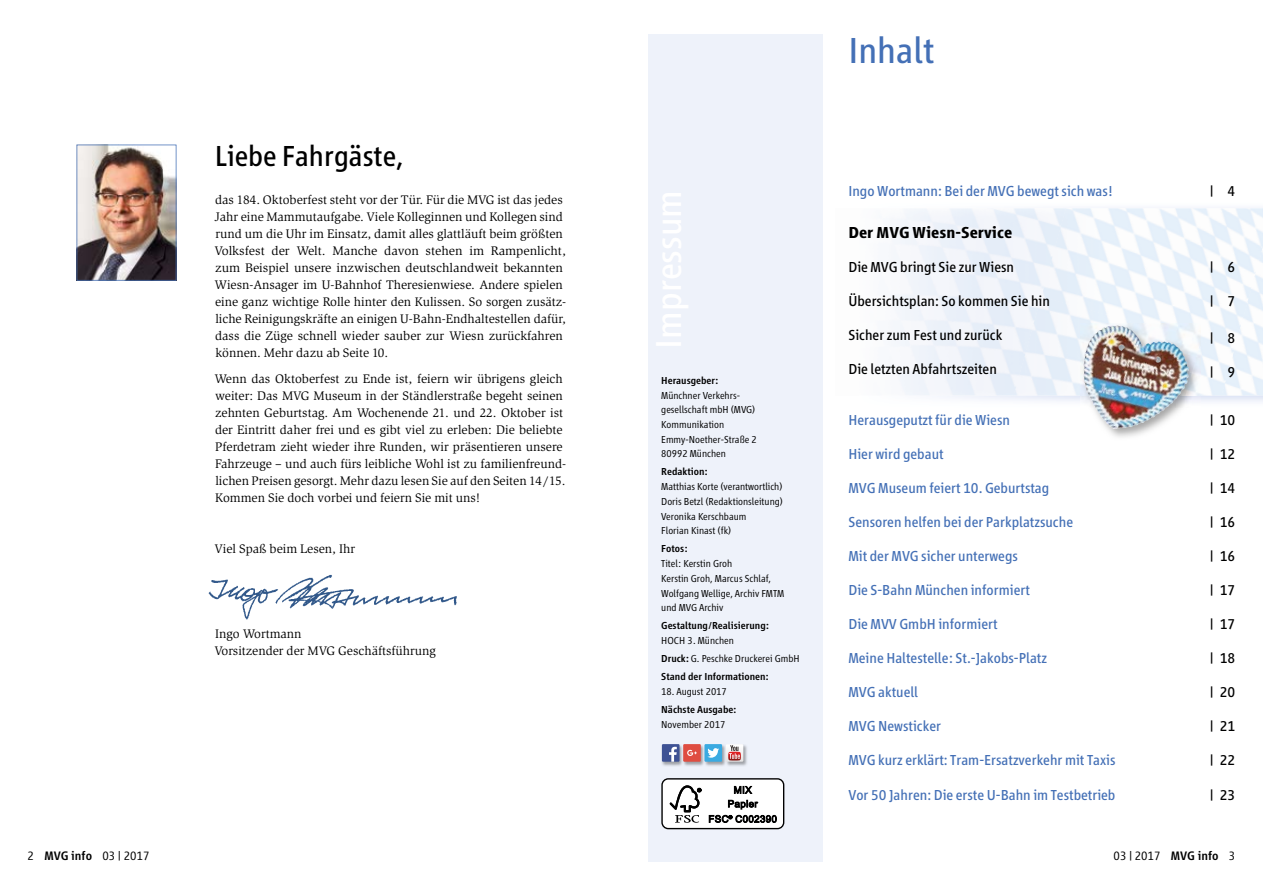
<style>
.page{position:relative;width:1263px;height:893px;background:#fff}
.page>*{position:absolute;margin:0;border:0;box-sizing:border-box;transform-origin:0 0}
.t1{font:37.5px "Vialog LT";color:#4470b6}
.t2{font:30px "Vialog LT";color:#000}
.t3{font:700 16.5px "Vialog";color:#000}
.t4{font:15px "Vialog";color:#4470b6}
.t5{font:15px "Vialog";color:#000}
.t6{font:12.75px/17px "Slimbach";color:#000}
.t7{font:300 12.75px "Vialog LT";color:#000}
.t8{font:300 10.5px/14.7px "Vialog LT";color:#000}
.t9{font:500 10.5px "Vialog LT";color:#000}
.s1{font-weight:500}
</style>
<div class="page">
<img style="left:1066px;top:208px;width:197px;height:133px">
<img style="left:1221px;top:246px;width:42px;height:149px">
<img style="left:900px;top:208px;width:166px;height:92px">
<img style="left:1015px;top:296px;width:103px;height:99px">
<img style="left:1117px;top:318px;width:20px;height:5px">
<img style="left:1200px;top:341px;width:34px;height:54px">
<img style="left:862px;top:300px;width:166px;height:95px">
<img style="left:1013px;top:389px;width:24px;height:6px">
<img style="left:1081px;top:323px;width:119px;height:114px">
<img style="left:1083px;top:325px;width:34px;height:49px">
<div style="left:648px;top:34px;width:175px;height:827px;background:#eef2fa"></div>
<div style="left:662px;top:779px;width:122px;height:50px;background:#fff;border-radius:6px"></div>
<div style="left:661px;top:778px;width:123px;height:51px;border:1px solid #000;border-radius:6px"></div>
<svg style="left:670px;top:785px;width:31px;height:38px"></svg>
<svg style="left:728px;top:785px;width:30px;height:24px"></svg>
<svg style="left:709px;top:815px;width:68px;height:8px"></svg>
<img style="left:662px;top:744px;width:85px;height:22px">
<div style="left:683px;top:744px;width:18px;height:18px;background:#df4d41"></div>
<svg style="left:687px;top:750px;width:10px;height:6px"></svg>
<svg style="left:726px;top:744px;width:17px;height:18px"></svg>
<div style="left:662px;top:744px;width:17px;height:18px;background:#3e5294"></div>
<svg style="left:669px;top:747px;width:8px;height:15px"></svg>
<div style="left:704px;top:744px;width:18px;height:18px;background:#3aaae1"></div>
<svg style="left:707px;top:748px;width:12px;height:10px"></svg>
<img style="left:77px;top:145px;width:99px;height:136px">
<img style="left:208px;top:574px;width:249px;height:46px">
<h2 class="t2" style="left:215px;top:139px;width:191px">Liebe Fahrgäste,</h2>
<p class="t6" style="left:214px;top:191px;width:353px">das 184. Oktoberfest steht vor der Tür. Für die MVG ist das jedes Jahr eine Mammutaufgabe. Viele Kolleginnen und Kollegen sind rund um die Uhr im Einsatz, damit alles glattläuft beim größten Volksfest der Welt. Manche davon stehen im Rampenlicht, zum Beispiel unsere inzwischen deutschlandweit bekannten Wiesn-Ansager im U-Bahnhof Theresienwiese. Andere spielen eine ganz wichtige Rolle hinter den Kulissen. So sorgen zusätz&shy;liche Reinigungskräfte an einigen U-Bahn-Endhaltestellen dafür, dass die Züge schnell wieder sauber zur Wiesn zurückfahren können. Mehr dazu ab Seite 10.</p>
<p class="t6" style="left:214px;top:370px;width:353px">Wenn das Oktoberfest zu Ende ist, feiern wir übrigens gleich weiter: Das MVG Museum in der Ständlerstraße begeht seinen zehnten Geburtstag. Am Wochenende 21. und 22. Oktober ist der Eintritt daher frei und es gibt viel zu erleben: Die beliebte Pferdetram zieht wieder ihre Runden, wir präsentieren unsere Fahrzeuge – und auch fürs leibliche Wohl ist zu familienfreund&shy;lichen Preisen gesorgt. Mehr dazu lesen Sie auf den Seiten 14/15.<br>Kommen Sie doch vorbei und feiern Sie mit uns!</p>
<p class="t6" style="left:214px;top:540px;width:142px">Viel Spaß beim Lesen, Ihr</p>
<p class="t6" style="left:214px;top:625px;width:223px">Ingo Wortmann<br>Vorsitzender der MVG Geschäftsführung</p>
<p class="t7" style="left:28px;top:849px;width:123px">2 <span class="s1">MVG info</span> 03 | 2017</p>
<p class="t9" style="left:661px;top:375px;width:58px">Herausgeber:</p>
<p class="t8" style="left:661px;top:388px;width:97px">Münchner Verkehrs&shy;gesellschaft mbH (MVG)<br>Kommunikation<br>Emmy-Noether-Straße 2<br>80992 München</p>
<p class="t9" style="left:661px;top:466px;width:48px">Redaktion:</p>
<p class="t8" style="left:661px;top:479px;width:123px">Matthias Korte (verantwortlich)<br>Doris Betzl (Redaktionsleitung)<br>Veronika Kerschbaum<br>Florian Kinast (fk)</p>
<p class="t9" style="left:661px;top:543px;width:28px">Fotos:</p>
<p class="t8" style="left:661px;top:556px;width:125px">Titel: Kerstin Groh<br>Kerstin Groh, Marcus Schlaf,<br>Wolfgang Wellige, Archiv FMTM und MVG Archiv</p>
<p class="t9" style="left:661px;top:620px;width:109px">Gestaltung/Realisierung:</p>
<p class="t8" style="left:661px;top:631px;width:140px;line-height:18.1px">HOCH 3. München<br><span class="s1">Druck:</span> G. Peschke Druckerei GmbH<br><span class="s1">Stand der Informationen:</span></p>
<p class="t8" style="left:661px;top:684px;width:67px">18. August 2017</p>
<p class="t9" style="left:661px;top:704px;width:77px">Nächste Ausgabe:</p>
<p class="t8" style="left:661px;top:717px;width:66px">November 2017</p>
<h1 class="t1" style="left:848px;top:30px;width:87px">Inhalt</h1>
<p class="t4" style="left:848px;top:182px;width:266px">Ingo Wortmann: Bei der MVG bewegt sich was!</p>
<p class="t5" style="left:1210px;top:182px;width:27px">| 4</p>
<p class="t3" style="left:848px;top:224px;width:165px">Der MVG Wiesn-Service</p>
<p class="t5" style="left:848px;top:259px;width:167px">Die MVG bringt Sie zur Wiesn</p>
<p class="t5" style="left:1210px;top:259px;width:27px">| 6</p>
<p class="t5" style="left:848px;top:293px;width:203px">Übersichtsplan: So kommen Sie hin</p>
<p class="t5" style="left:1210px;top:293px;width:27px">| 7</p>
<p class="t5" style="left:848px;top:327px;width:155px">Sicher zum Fest und zurück</p>
<p class="t5" style="left:1210px;top:330px;width:27px">| 8</p>
<p class="t5" style="left:848px;top:361px;width:150px">Die letzten Abfahrtszeiten</p>
<p class="t5" style="left:1210px;top:364px;width:27px">| 9</p>
<p class="t4" style="left:848px;top:412px;width:163px">Herausgeputzt für die Wiesn</p>
<p class="t5" style="left:1210px;top:412px;width:27px">| 10</p>
<p class="t4" style="left:848px;top:446px;width:97px">Hier wird gebaut</p>
<p class="t5" style="left:1210px;top:446px;width:27px">| 12</p>
<p class="t4" style="left:848px;top:480px;width:202px">MVG Museum feiert 10. Geburtstag</p>
<p class="t5" style="left:1210px;top:480px;width:27px">| 14</p>
<p class="t4" style="left:848px;top:514px;width:226px">Sensoren helfen bei der Parkplatzsuche</p>
<p class="t5" style="left:1210px;top:514px;width:27px">| 16</p>
<p class="t4" style="left:848px;top:548px;width:171px">Mit der MVG sicher unterwegs</p>
<p class="t5" style="left:1210px;top:548px;width:27px">| 16</p>
<p class="t4" style="left:848px;top:582px;width:183px">Die S-Bahn München informiert</p>
<p class="t5" style="left:1210px;top:582px;width:27px">| 17</p>
<p class="t4" style="left:848px;top:616px;width:151px">Die MVV GmbH informiert</p>
<p class="t5" style="left:1210px;top:616px;width:27px">| 17</p>
<p class="t4" style="left:848px;top:650px;width:200px">Meine Haltestelle: St.-Jakobs-Platz</p>
<p class="t5" style="left:1210px;top:650px;width:27px">| 18</p>
<p class="t4" style="left:848px;top:684px;width:71px">MVG aktuell</p>
<p class="t5" style="left:1210px;top:684px;width:27px">| 20</p>
<p class="t4" style="left:848px;top:718px;width:94px">MVG Newsticker</p>
<p class="t5" style="left:1210px;top:718px;width:27px">| 21</p>
<p class="t4" style="left:848px;top:752px;width:269px">MVG kurz erklärt: Tram-Ersatzverkehr mit Taxis</p>
<p class="t5" style="left:1210px;top:752px;width:27px">| 22</p>
<p class="t4" style="left:848px;top:786px;width:269px">Vor 50 Jahren: Die erste U-Bahn im Testbetrieb</p>
<p class="t5" style="left:1210px;top:786px;width:27px">| 23</p>
<p class="t7" style="left:1113px;top:849px;width:123px">03 | 2017 <span class="s1">MVG info</span> 3</p>
</div>
